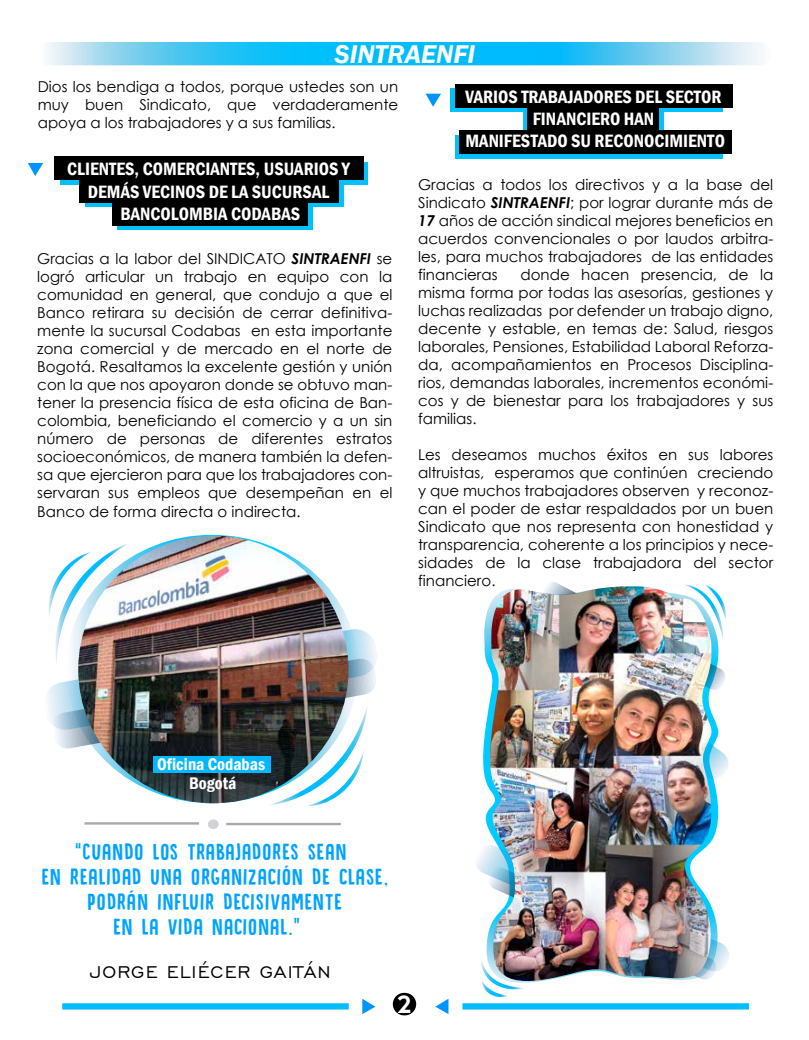
<style>
.page{position:relative;width:809px;height:1040px;background:#fff}
.page>*{position:absolute;margin:0;border:0;box-sizing:border-box;transform-origin:0 0}
.t1{font:italic 600 26.38px "Franklin Gothic";color:#fdfdfd}
.t2{font:24px "DK Canoodle";letter-spacing:.05em;color:#00a3ff}
.t3{font:21.62px "Engravers Gothic BT";letter-spacing:.05em;color:#000}
.t4{font:500 21.62px "Keep Calm";color:#fff}
.t5{font:600 condensed 18.38px/22px "Franklin Gothic";color:#fff;text-align:center}
.t6{font:600 condensed 17.25px/18.4px "Franklin Gothic";color:#fff;text-align:center}
.t7{font:15px/18px "Century Gothic";color:#000;text-align:justify}
.s1{font-weight:700;font-style:italic}
</style>
<div class="page">
<div style="left:450px;top:89px;width:272px;height:23px;background:#00c1fc"></div>
<div style="left:523px;top:109px;width:140px;height:23px;background:#00c1fc"></div>
<svg style="left:455px;top:135px;width:267px;height:24px;background:#00a2d4"></svg>
<svg style="left:60px;top:162px;width:308px;height:23px"></svg>
<div style="left:85px;top:185px;width:258px;height:22px;background:#00c1fc"></div>
<svg style="left:117px;top:207px;width:196px;height:23px"></svg>
<div style="left:54px;top:156px;width:309px;height:23px;background:#000"></div>
<div style="left:527px;top:108px;width:132px;height:23px;background:#000"></div>
<div style="left:455px;top:84px;width:277px;height:24px;background:#000"></div>
<div style="left:459px;top:130px;width:272px;height:23px;background:#000"></div>
<div style="left:79px;top:179px;width:259px;height:24px;background:#000"></div>
<div style="left:112px;top:202px;width:196px;height:23px;background:#000"></div>
<svg style="left:483px;top:613px;width:236px;height:229px"></svg>
<svg style="left:711px;top:608px;width:18px;height:173px"></svg>
<svg style="left:48px;top:557px;width:328px;height:249px"></svg>
<img style="left:78px;top:535px;width:270px;height:268px">
<div style="left:153px;top:756px;width:117px;height:17px;background:#00b8ff"></div>
<img style="left:487px;top:588px;width:224px;height:256px">
<img style="left:540px;top:582px;width:185px;height:107px">
<img style="left:476px;top:844px;width:253px;height:152px">
<hr style="left:84px;top:822px;width:115px;height:2px;background:#a9a8ae">
<hr style="left:226px;top:822px;width:115px;height:3px;background:#a9a8ae">
<div style="left:208px;top:819px;width:10px;height:10px;background:#d2d3d7;border-radius:50%"></div>
<svg style="left:28px;top:163px;width:15px;height:13px"></svg>
<svg style="left:426px;top:94px;width:15px;height:13px"></svg>
<div style="left:62px;top:1003px;width:286px;height:6px;background:#00bdff"></div>
<div style="left:462px;top:1003px;width:286px;height:6px;background:#00bdff"></div>
<svg style="left:435px;top:999px;width:13px;height:14px"></svg>
<svg style="left:362px;top:998px;width:13px;height:15px"></svg>
<svg style="left:37px;top:42px;width:734px;height:23px;background:#4ac9f6"></svg>
<div style="left:392px;top:992px;width:24px;height:23px;background:#000;border-radius:11px"></div>
<h1 class="t1" style="left:334px;top:37px;width:142px">SINTRAENFI</h1>
<p class="t7" style="left:38px;top:77px;width:362px">Dios los bendiga a todos, porque ustedes son un muy buen Sindicato, que verdaderamente apoya a los trabajadores y a sus familias.</p>
<p class="t5" style="left:67px;top:158px;width:284px">CLIENTES, COMERCIANTES, USUARIOS Y<br>DEMÁS VECINOS DE LA SUCURSAL<br>BANCOLOMBIA CODABAS</p>
<p class="t7" style="left:37px;top:249px;width:356px">Gracias a la labor del SINDICATO <span class="s1">SINTRAENFI</span> se logró articular un trabajo en equipo con la comunidad en general, que condujo a que el Banco retirara su decisión de cerrar definitiva&shy;mente la sucursal Codabas en esta importante zona comercial y de mercado en el norte de Bogotá. Resaltamos la excelente gestión y unión con la que nos apoyaron donde se obtuvo man&shy;tener la presencia física de esta oficina de Ban&shy;colombia, beneficiando el comercio y a un sin número de personas de diferentes estratos socioeconómicos, de manera también la defen&shy;sa que ejercieron para que los trabajadores con&shy;servaran sus empleos que desempeñan en el Banco de forma directa o indirecta.</p>
<p class="t5" style="left:465px;top:86px;width:261px">VARIOS TRABAJADORES DEL SECTOR<br>FINANCIERO HAN<br>MANIFESTADO SU RECONOCIMIENTO</p>
<p class="t7" style="left:418px;top:175px;width:356px">Gracias a todos los directivos y a la base del Sindicato <span class="s1">SINTRAENFI</span>; por lograr durante más de <span class="s1">17</span> años de acción sindical mejores beneficios en acuerdos convencionales o por laudos arbitra&shy;les, para muchos trabajadores de las entidades financieras</p>
<p class="t7" style="left:418px;top:265px;width:356px;text-indent:102px">donde hacen presencia, de la misma forma por todas las asesorías, gestiones y luchas realizadas por defender un trabajo digno, decente y estable, en temas de: Salud, riesgos laborales, Pensiones, Estabilidad Laboral Reforza&shy;da, acompañamientos en Procesos Disciplina&shy;rios, demandas laborales, incrementos económi&shy;cos y de bienestar para los trabajadores y sus familias.</p>
<p class="t7" style="left:418px;top:445px;width:356px">Les deseamos muchos éxitos en sus labores altruistas, esperamos que continúen creciendo y que muchos trabajadores observen y reconoz&shy;can el poder de estar respaldados por un buen Sindicato que nos representa con honestidad y transparencia, coherente a los principios y nece&shy;sidades de la clase trabajadora del sector financiero.</p>
<p class="t6" style="left:157px;top:755px;width:109px">Oficina Codabas<br>Bogotá</p>
<h2 class="t2" style="left:75px;top:838px;width:272px">“CUANDO LOS TRABAJADORES SEAN</h2>
<h2 class="t2" style="left:42px;top:863px;width:347px">EN REALIDAD UNA ORGANIZACIÓN DE CLASE,</h2>
<h2 class="t2" style="left:88px;top:888px;width:256px">PODRÁN INFLUIR DECISIVAMENTE</h2>
<h2 class="t2" style="left:113px;top:913px;width:188px">EN LA VIDA NACIONAL.”</h2>
<h3 class="t3" style="left:90px;top:960px;width:242px">JORGE ELIÉCER GAITÁN</h3>
<h3 class="t4" style="left:396px;top:985px;width:16px">2</h3>
</div>
